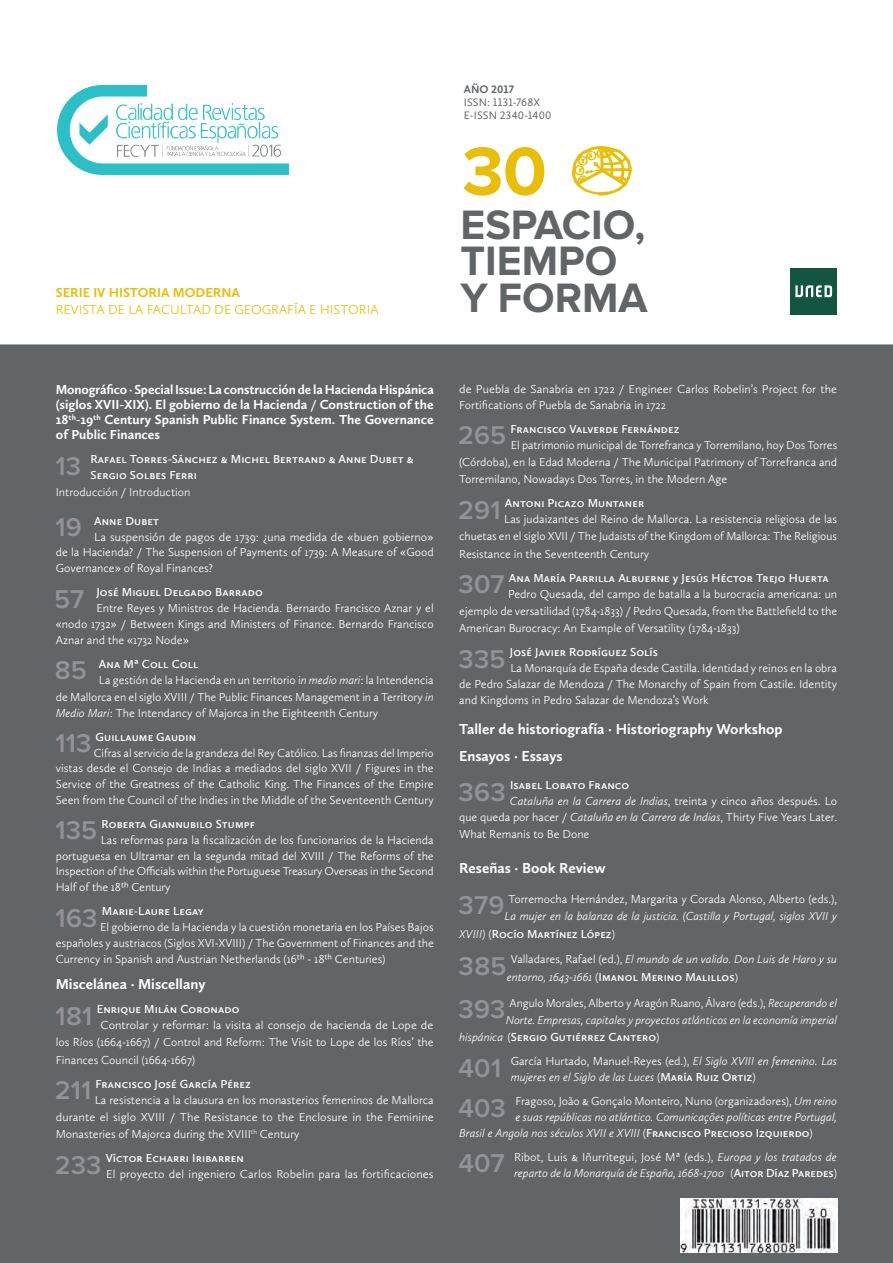
<style>
.page{position:relative;width:893px;height:1263px;background:#fff}
.page>*{position:absolute;margin:0;border:0;box-sizing:border-box;transform-origin:0 0}
.t1{font:700 70.5px "Proxima Nova";color:#e8be06}
.t2{font:700 42.6px/36.6px "Proxima Nova";color:#626568}
.t3{font:600 26.7px "Proxima Nova";letter-spacing:.005em;color:#929298}
.t4{font:700 15px/26.5px "Calluna Sans";color:#fff}
.t5{font:700 13.5px/15px "Calluna Sans";color:#fff;text-align:justify}
.t6{font:300 13.5px "Calluna Sans";color:#e8be06}
.t7{font:700 13.5px "Calluna Sans";color:#e8be06}
.t8{font:300 12px/15.8px "Calluna Sans";color:#fff;text-align:justify}
.t9{font:italic 300 12px/17.2px "Calluna Sans";color:#fff}
.t10{font:600 12px/15.8px "Calluna Sans";letter-spacing:.01em;color:#fff}
.t11{font:11.25px/12.6px "Calluna Sans";letter-spacing:.02em;color:#626568}
.t12{font:700 11.25px "Calluna Sans";letter-spacing:.015em;color:#626568}
.s1{font-weight:600}
.s2{font-style:italic}
.s3{font-style:normal}
.s4{font-weight:600;font-style:normal}
.s5{font-weight:300;font-style:italic}
.s6{font-weight:300}
</style>
<div class="page">
<div style="left:790px;top:268px;width:47px;height:47px;background:#125642"></div>
<svg style="left:795px;top:285px;width:37px;height:12px"></svg>
<svg style="left:573px;top:146px;width:59px;height:49px"></svg>
<div style="left:0;top:344px;width:893px;height:919px;background:#626568"></div>
<img style="left:680px;top:1198px;width:157px;height:55px">
<img style="left:57px;top:86px;width:232px;height:89px">
<p class="t7" style="left:56px;top:284px;width:186px">SERIE IV HISTORIA MODERNA</p>
<p class="t6" style="left:56px;top:301px;width:324px">REVISTA DE LA FACULTAD DE GEOGRAFÍA E HISTORIA</p>
<p class="t12" style="left:464px;top:83px;width:52px">AÑO 2017</p>
<p class="t11" style="left:464px;top:96px;width:89px">ISSN: 1131-768X<br>E-ISSN 2340-1400</p>
<h1 class="t1" style="left:462px;top:131px;width:86px">30</h1>
<h2 class="t2" style="left:460px;top:207px;width:189px">ESPACIO,<br>TIEMPO<br>Y FORMA</h2>
<p class="t5" style="left:56px;top:382px;width:380px">Monográfico · Special Issue: La construcción de la Hacienda Hispánica (siglos XVII-XIX). El gobierno de la Hacienda / Construction of the 18<sup>th</sup>-19<sup>th</sup> Century Spanish Public Finance System. The Governance of Public Finances</p>
<h3 class="t3" style="left:55px;top:450px;width:27px">13</h3>
<p class="t10" style="left:90px;top:451px;width:325px">Rafael Torres-Sánchez &amp; Michel Bertrand &amp; Anne Dubet &amp;<br>Sergio Solbes Ferri</p>
<p class="t8" style="left:56px;top:484px;width:136px">Introducción / Introduction</p>
<h3 class="t3" style="left:55px;top:512px;width:28px">19</h3>
<p class="t10" style="left:94px;top:513px;width:67px">Anne Dubet</p>
<p class="t8" style="left:56px;top:528px;width:379px;text-indent:38px">La suspensión de pagos de 1739: ¿una medida de «buen gobierno» de la Hacienda? / The Suspension of Payments of 1739: A Measure of «Good Governance» of Royal Finances?</p>
<h3 class="t3" style="left:54px;top:583px;width:32px">57</h3>
<p class="t10" style="left:96px;top:584px;width:168px">José Miguel Delgado Barrado</p>
<p class="t8" style="left:56px;top:600px;width:379px;text-indent:41px">Entre Reyes y M inistros de Hacienda. Bernardo Francisco Aznar y el «nodo 1732» / Between Kings and M inisters of Finance. Bernardo Francisco Aznar and the «1732 Node»</p>
<h3 class="t3" style="left:55px;top:655px;width:34px">85</h3>
<p class="t8" style="left:99px;top:656px;width:336px"><span class="s1">Ana Mª Coll Coll<br></span>La gestión de la Hacienda en un territorio i<span class="s2">n medio mari</span>: la Intendencia</p>
<p class="t8" style="left:56px;top:689px;width:379px">de Mallorca en el siglo XVIII / The Public Finances Management in a Territory <span class="s2">in<br>Medio Mari</span>: The Intendancy of Majorca in the Eighteenth Century</p>
<h3 class="t3" style="left:55px;top:728px;width:37px">113</h3>
<p class="t10" style="left:96px;top:729px;width:102px">Guillaume Gaudin</p>
<p class="t8" style="left:56px;top:744px;width:379px;text-indent:38px">Cifras al servicio de la grandeza del Rey Católico. Las finanzas del Imperio vistas desde el Consejo de Indias a mediados del siglo XVII / Figures in the Service of the Greatness of the Catholic King. The Finances of the Empire Seen from the Council of the Indies in the M iddle of the Seventeenth Century</p>
<h3 class="t3" style="left:55px;top:815px;width:43px">135</h3>
<p class="t10" style="left:101px;top:816px;width:155px">Roberta Giannubilo Stumpf</p>
<p class="t8" style="left:56px;top:832px;width:379px;text-indent:45px">Las reformas para la fiscalización de los funcionarios de la Hacienda portuguesa en Ultramar en la segunda mitad del XVIII / The Reforms of the Inspection of the Officials within the Portuguese Treasury Overseas in the Second Half of the 18th Century</p>
<h3 class="t3" style="left:55px;top:902px;width:44px">163</h3>
<p class="t10" style="left:102px;top:903px;width:103px">Marie-Laure Legay</p>
<p class="t8" style="left:56px;top:919px;width:380px;text-indent:44px">El gobierno de la Hacienda y la cuestión monetaria en los Países Bajos españoles y austriacos (Siglos XVI-XVIII) / The Government of Finances and the Currency in Spanish and Austrian Netherlands (16th - 18th Centuries)</p>
<p class="t4" style="left:56px;top:970px;width:151px">Miscelánea · Miscellany</p>
<h3 class="t3" style="left:55px;top:1000px;width:39px">181</h3>
<p class="t10" style="left:97px;top:1001px;width:144px">Enrique Milán Coronado</p>
<p class="t8" style="left:56px;top:1016px;width:379px;line-height:17.2px;text-indent:45px">Controlar y reformar: la visita al consejo de hacienda de Lope de los Ríos (1664-1667) / Control and Reform: The Visit to Lope de los Ríos’ the Finances Council (1664-1667)</p>
<h3 class="t3" style="left:55px;top:1075px;width:38px">211</h3>
<p class="t10" style="left:96px;top:1076px;width:157px">Francisco José García Pérez</p>
<p class="t8" style="left:56px;top:1091px;width:379px;line-height:17.2px;text-indent:39px">La resistencia a la clausura en los monasterios femeninos de Mallorca durante el siglo XVIII / The Resistance to the Enclosure in the Feminine Monasteries of Majorca during the XVIII<sup>th</sup> Century</p>
<h3 class="t3" style="left:55px;top:1149px;width:48px">233</h3>
<p class="t10" style="left:106px;top:1150px;width:139px">Víctor Echarri Iribarren</p>
<p class="t8" style="left:106px;top:1166px;width:329px">El proyecto del ingeniero Carlos Robelin para las fortificaciones</p>
<p class="t8" style="left:459px;top:381px;width:379px">de Puebla de Sanabria en 1722 / Engineer Carlos Robelin’s Project for the<br>Fortifications of Puebla de Sanabria in 1722</p>
<h3 class="t3" style="left:458px;top:420px;width:49px">265</h3>
<p class="t10" style="left:510px;top:421px;width:171px">Francisco Valverde Fernández</p>
<p class="t8" style="left:459px;top:436px;width:379px;line-height:17.2px;text-indent:52px">El patrimonio municipal de Torrefranca y Torremilano, hoy Dos Torres (Córdoba), en la Edad Moderna / The M unicipal Patrimony of Torrefranca and Torremilano, Nowadays Dos Torres, in the M odern Age</p>
<h3 class="t3" style="left:458px;top:494px;width:44px">291</h3>
<p class="t10" style="left:505px;top:495px;width:141px">Antoni Picazo Muntaner</p>
<p class="t8" style="left:459px;top:510px;width:379px;line-height:17.2px;text-indent:45px">Las judaizantes del Reino de Mallorca. La resistencia religiosa de las chuetas en el siglo XVII / The Judaists of the Kingdom of Mallorca: The Religious Resistance in the Seventeenth Century</p>
<h3 class="t3" style="left:459px;top:569px;width:47px">307</h3>
<p class="t10" style="left:509px;top:570px;width:321px">Ana María Parrilla Albuerne y Jesús Héctor Trejo Huerta</p>
<p class="t8" style="left:459px;top:585px;width:379px;line-height:17.2px;text-indent:49px">Pedro Quesada, del campo de batalla a la burocracia americana: un ejemplo de versatilidad (1784-1833) / Pedro Quesada, from the Battlefield to the American Burocracy: An Example of Versatility (1784-1833)</p>
<h3 class="t3" style="left:459px;top:643px;width:49px">335</h3>
<p class="t10" style="left:510px;top:644px;width:150px">José Javier Rodríguez Solís</p>
<p class="t8" style="left:459px;top:660px;width:379px;text-indent:51px">La Monarquía de España desde Castilla. Identidad y reinos en la obra de Pedro Salazar de Mendoza / The Monarchy of Spain from Castile. Identity and Kingdoms in Pedro Salazar de Mendoza’s Work</p>
<p class="t4" style="left:459px;top:716px;width:325px">Taller de historiografía · Historiography Workshop<br>Ensayos · Essays</p>
<h3 class="t3" style="left:459px;top:776px;width:49px">363</h3>
<p class="t10" style="left:510px;top:777px;width:121px">Isabel Lobato Franco</p>
<p class="t8" style="left:510px;top:793px;width:329px"><span class="s2">Cataluña en la Carrera de Indias</span>, treinta y cinco años después. Lo</p>
<p class="t8" style="left:459px;top:809px;width:379px">que queda por hacer / <span class="s2">Cataluña en la Carrera de Indias</span>, Thirty Five Years Later.</p>
<p class="t8" style="left:459px;top:826px;width:132px">What Remanis to Be Done</p>
<p class="t4" style="left:459px;top:855px;width:148px">Reseñas · Book Review</p>
<h3 class="t3" style="left:459px;top:890px;width:47px">379</h3>
<p class="t8" style="left:509px;top:891px;width:330px">Torremocha Hernández, Margarita y Corada Alonso, Alberto (eds.),</p>
<p class="t9" style="left:459px;top:908px;width:379px;text-indent:45px">La mujer en la balanza de la justicia. (Castilla y Portugal, siglos XVII y<br>XVIII) <span class="s3">(</span><span class="s4">Rocío Martínez López</span><span class="s3">)</span></p>
<h3 class="t3" style="left:459px;top:950px;width:49px">385</h3>
<p class="t9" style="left:507px;top:951px;width:332px;text-indent:4px"><span class="s3">Valladares, Rafael (ed.),</span> El mundo de un valido. Don Luis de Haro y su entorno, 1643-1661 <span class="s3">(</span><span class="s4">Imanol Merino Malillos</span><span class="s3">)</span></p>
<h3 class="t3" style="left:459px;top:993px;width:48px">393</h3>
<p class="t8" style="left:510px;top:994px;width:329px">Angulo M orales, Alberto y Aragón Ruano, Álvaro (eds.), <span class="s2">Recuperando el</span></p>
<p class="t9" style="left:506px;top:1011px;width:333px">Norte. Empresas, capitales y proyectos atlánticos en la economía imperial</p>
<p class="t10" style="left:459px;top:1029px;width:202px"><span class="s5">hispánica</span><sup>,</sup> <span class="s6">(</span>Sergio Gutiérrez Cantero<span class="s6">)</span></p>
<h3 class="t3" style="left:458px;top:1052px;width:44px">401</h3>
<p class="t9" style="left:511px;top:1053px;width:328px;line-height:15.8px"><span class="s3">García Hurtado, M anuel-Reyes (ed.),</span> El Siglo XVIII en femenino. Las mujeres en el Siglo de las Luces <span class="s3">(</span><span class="s4">María Ruiz Ortiz</span><span class="s3">)</span></p>
<h3 class="t3" style="left:458px;top:1092px;width:49px">403</h3>
<p class="t8" style="left:515px;top:1093px;width:323px">Fragoso, João &amp; Gonçalo M onteiro, Nuno (organizadores), <span class="s2">Um reino</span></p>
<p class="t9" style="left:515px;top:1108px;width:323px">e suas repúblicas no atlántico. Comunicações políticas entre Portugal,</p>
<p class="t9" style="left:459px;top:1124px;width:355px">Brasil e Angola nos séculos XVII e XVIII <span class="s3">(</span><span class="s4">Francisco Precioso Izquierdo</span><span class="s3">)</span></p>
<h3 class="t3" style="left:458px;top:1148px;width:48px">407</h3>
<p class="t9" style="left:514px;top:1149px;width:324px;line-height:15.8px"><span class="s3">Ribot, Luis &amp; Iñurritegui, José M ª (eds.),</span> Europa y los tratados de reparto de la Monarquía de España, 1668-1700<sup>,</sup> <sup>.</sup><span class="s3">(</span><span class="s4">Aitor Díaz Paredes</span><span class="s3">)</span></p>
</div>
